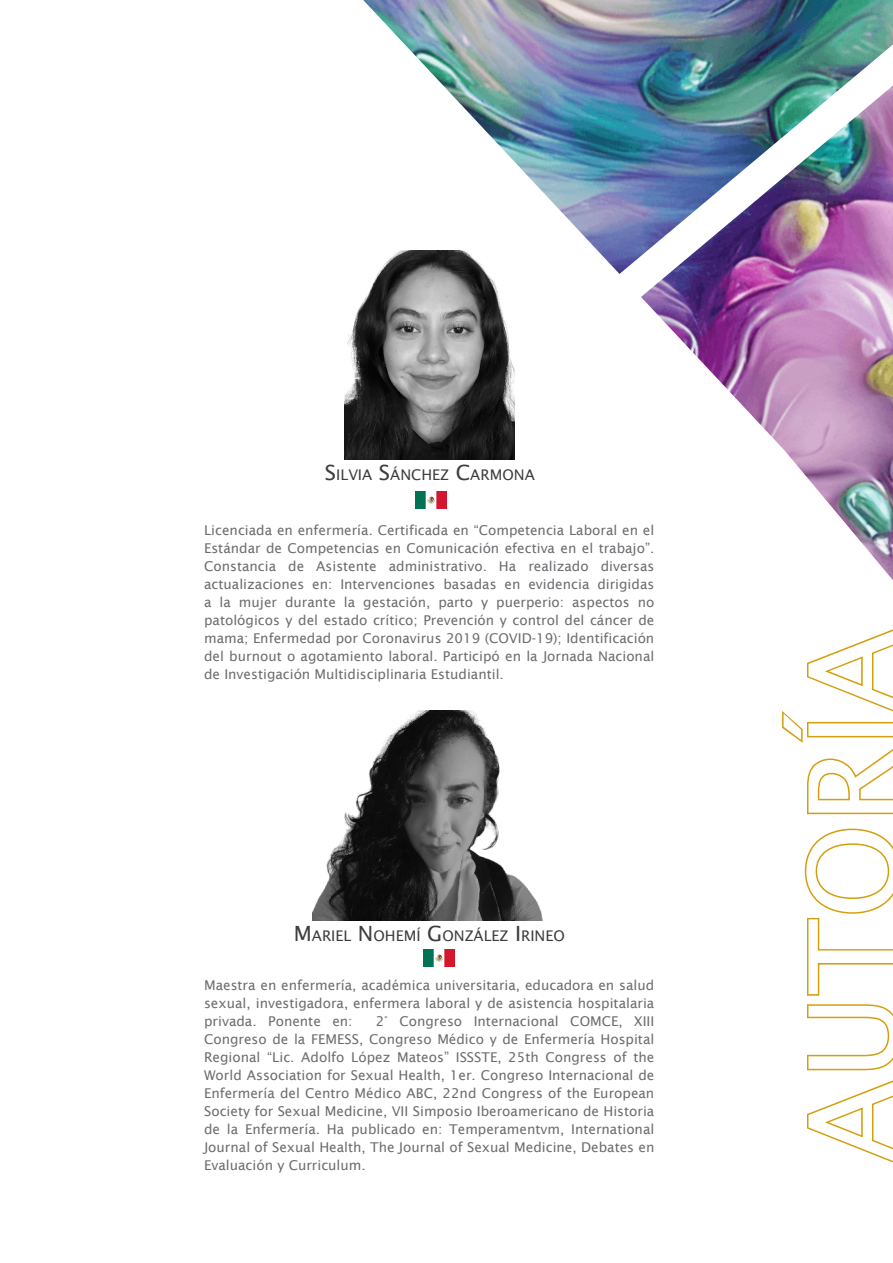
<style>
.page{position:relative;width:893px;height:1263px;background:#fff}
.page>*{position:absolute;margin:0;border:0;box-sizing:border-box;transform-origin:0 0}
.AutoresPortadaP{font:121.5px "Lucida Sans";color:#fff}
.titulo_portada{font:14.7px "Lucida Sans";color:#3e3e3f}
.texto_contenido{font:13.5px/18px "Lucida Sans";color:#6c6d70;text-align:justify}
.s1{font-size:21px}
</style>
<div class="page">
<img style="left:363px;top:0;width:530px;height:580px">
<img style="left:619px;top:44px;width:274px;height:255px">
<img style="left:313px;top:711px;width:230px;height:209px">
<img style="left:344px;top:251px;width:170px;height:208px">
<svg style="left:807px;top:1004px;width:86px;height:159px"></svg>
<svg style="left:804px;top:828px;width:89px;height:168px"></svg>
<svg style="left:782px;top:629px;width:111px;height:186px"></svg>
<img style="left:415px;top:491px;width:31px;height:17px">
<img style="left:423px;top:949px;width:32px;height:17px">
<p class="titulo_portada" style="left:325px;top:466px;width:211px"><span class="s1">S</span>ILVIA <span class="s1">S</span>ÁNC HEZ <span class="s1">C</span>ARMONA</p>
<p class="texto_contenido" style="left:204px;top:521px;width:452px">Licenciada en enfermería. Certificada en “Competencia Laboral en el Estándar de Competencias en Comunicación efectiva en el trabajo”.<br>Constancia de Asistente administrativo. Ha realizado diversas actualizaciones en: Intervenciones basadas en evidencia dirigidas a la mujer durante la gestación, parto y puerperio: aspectos no patológicos y del estado crítico; Prevención y control del cáncer de mama; Enfermedad por Coronavirus 2019 (COVID-19); Identificación del burnout o agotamiento laboral. Participó en la Jornada Nacional de Investigación Multidisciplinaria Estudiantil.</p>
<p class="titulo_portada" style="left:294px;top:927px;width:273px"><span class="s1">M</span>ARIEL <span class="s1">N</span>OHEMÍ <span class="s1">G</span> ONZÁLEZ <span class="s1">I</span> RIN EO</p>
<p class="texto_contenido" style="left:204px;top:976px;width:452px">Maestra en enfermería, académica universitaria, educadora en salud sexual, investigadora, enfermera laboral y de asistencia hospitalaria privada. Ponente en:</p>
<p class="texto_contenido" style="left:204px;top:1012px;width:452px;text-indent:172px">2° Congreso Internacional COMCE, XIII Congreso de la FEMESS, Congreso Médico y de Enfermería Hospital Regional “Lic. Adolfo López Mateos” ISSSTE, 25th Congress of the World Association for Sexual Health, 1er. Congreso Internacional de Enfermería del Centro Médico ABC, 22nd Congress of the European Society for Sexual Medicine, VII Simposio Iberoamericano de Historia de la Enfermería. Ha publicado en: Temperamentvm, International Journal of Sexual Health, The Journal of Sexual Medicine, Debates en Evaluación y Curriculum.</p>
<p class="AutoresPortadaP" style="left:783px;top:1163px;width:534px;rotate:-90deg">AUTORÍA</p>
</div>
